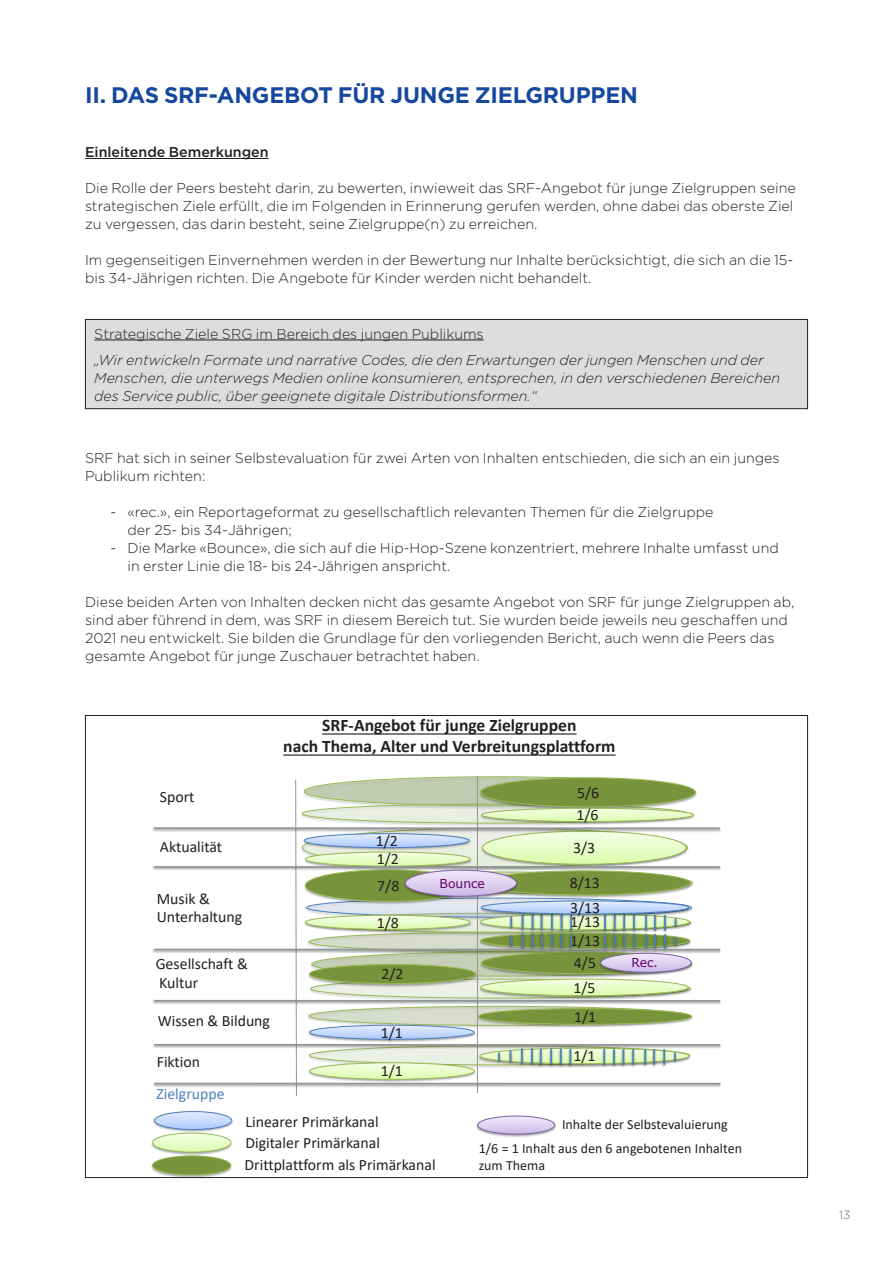
<style>
.page{position:relative;width:893px;height:1263px;background:#fff}
.page>*{position:absolute;margin:0;border:0;box-sizing:border-box;transform-origin:0 0}
._10__bodytext_9pt_11{font:700 22.5px "Gotham";letter-spacing:-.01em;color:#15489e}
.t1{font:700 17.55px/21px "Calibri";color:#231f20;text-align:center}
.t2{font:15.75px/18.9px "Calibri";color:#231f20}
.t3{font:15.75px "Calibri";color:#4f81bd}
._10__bodytext_9pt_11-2{font:300 14.25px/18px "Gotham";color:#231f20}
._10__bodytext_9pt_11-3{font:italic 300 14.25px/18px "Gotham";color:#231f20}
._10__bodytext_9pt_11-4{font:500 14.25px "Gotham";color:#231f20}
.t4{font:13.95px "Calibri";color:#231f20}
.t5{font:12.3px "Verdana";color:#606}
.t6{font:300 12px "Gotham";color:#6c6d70}
</style>
<div class="page">
<hr style="left:85px;top:158px;width:184px;height:1px;background:#231f20">
<div style="left:85px;top:319px;width:722px;height:90px;background:#dcdddf"></div>
<hr style="left:94px;top:340px;width:390px;height:1px;background:#231f20">
<div style="left:85px;top:319px;width:723px;height:90px;border:1px solid #231f20"></div>
<img style="left:477px;top:776px;width:220px;height:22px">
<img style="left:565px;top:776px;width:46px;height:1px">
<div style="left:480px;top:777px;width:216px;height:30px;border:1px solid #98b954;border-radius:50%"></div>
<svg style="left:322px;top:733px;width:255px;height:1px"></svg>
<svg style="left:283px;top:754px;width:333px;height:2px"></svg>
<img style="left:151px;top:1156px;width:81px;height:20px">
<div style="left:153px;top:1156px;width:78px;height:19px;background:#77933c;border-radius:50%"></div>
<div style="left:152px;top:1155px;width:79px;height:20px;border:1px solid #98b954;border-radius:50%"></div>
<img style="left:151px;top:1140px;width:68px;height:16px">
<svg style="left:153px;top:1111px;width:79px;height:41px"></svg>
<div style="left:152px;top:1133px;width:79px;height:19px;border:1px solid #98b954;border-radius:50%"></div>
<img style="left:152px;top:827px;width:569px;height:5px">
<hr style="left:154px;top:827px;width:566px;height:2px;background:#939598">
<img style="left:152px;top:866px;width:569px;height:4px">
<hr style="left:154px;top:866px;width:566px;height:2px;background:#939598">
<img style="left:152px;top:948px;width:569px;height:5px">
<hr style="left:154px;top:949px;width:566px;height:1px;background:#939598">
<img style="left:152px;top:999px;width:569px;height:5px">
<hr style="left:154px;top:1000px;width:566px;height:2px;background:#939598">
<img style="left:153px;top:1044px;width:568px;height:4px">
<hr style="left:154px;top:1044px;width:566px;height:2px;background:#939598">
<img style="left:153px;top:1082px;width:568px;height:5px">
<hr style="left:154px;top:1083px;width:566px;height:1px;background:#939598">
<svg style="left:295px;top:779px;width:398px;height:318px"></svg>
<div style="left:405px;top:870px;width:112px;height:27px;border:1px solid #7d60a0;border-radius:50%"></div>
<img style="left:476px;top:1115px;width:80px;height:22px">
<svg style="left:478px;top:1116px;width:77px;height:18px"></svg>
<div style="left:477px;top:1116px;width:78px;height:18px;border:1px solid #7d60a0;border-radius:50%"></div>
<p class="_10__bodytext_9pt_11" style="left:85px;top:80px;width:554px">II. DAS SRF-ANGEBOT FÜR JUNGE ZIELGRUPPEN</p>
<p class="_10__bodytext_9pt_11-4" style="left:85px;top:143px;width:185px">Einleitende Bemerkungen</p>
<p class="_10__bodytext_9pt_11-2" style="left:85px;top:179px;width:712px">Die Rolle der Peers besteht darin, zu bewerten, inwieweit das SRF-Angebot für junge Zielgruppen seine strategischen Ziele erfüllt, die im Folgenden in Erinnerung gerufen werden, ohne dabei das oberste Ziel zu vergessen, das darin besteht, seine Zielgruppe(n) zu erreichen.</p>
<p class="_10__bodytext_9pt_11-2" style="left:85px;top:251px;width:710px">Im gegenseitigen Einvernehmen werden in der Bewertung nur Inhalte berücksichtigt, die sich an die 15- bis 34-Jährigen richten. Die Angebote für Kinder werden nicht behandelt.</p>
<p class="_10__bodytext_9pt_11-2" style="left:94px;top:324px;width:391px">Strategische Ziele SRG im Bereich des jungen Publikums</p>
<p class="_10__bodytext_9pt_11-3" style="left:94px;top:351px;width:687px">„Wir entwickeln Formate und narrative Codes, die den Erwartungen der jungen Menschen und der<br>Menschen, die unterwegs Medien online konsumieren, entsprechen, in den verschiedenen Bereichen des Service public, über geeignete digitale Distributionsformen.“</p>
<p class="_10__bodytext_9pt_11-2" style="left:85px;top:449px;width:696px">SRF hat sich in seiner Selbstevaluation für zwei Arten von Inhalten entschieden, die sich an ein junges<br>Publikum richten:</p>
<p class="_10__bodytext_9pt_11-2" style="left:128px;top:503px;width:588px;text-indent:-17px">- «rec.», ein Reportageformat zu gesellschaftlich relevanten Themen für die Zielgruppe der 25- bis 34-Jährigen;</p>
<p class="_10__bodytext_9pt_11-2" style="left:128px;top:539px;width:653px;text-indent:-17px">- Die Marke «Bounce», die sich auf die Hip-Hop-Szene konzentriert, mehrere Inhalte umfasst und in erster Linie die 18- bis 24-Jährigen anspricht.</p>
<p class="_10__bodytext_9pt_11-2" style="left:85px;top:593px;width:711px">Diese beiden Arten von Inhalten decken nicht das gesamte Angebot von SRF für junge Zielgruppen ab, sind aber führend in dem, was SRF in diesem Bereich tut. Sie wurden beide jeweils neu geschaffen und 2021 neu entwickelt. Sie bilden die Grundlage für den vorliegenden Bericht, auch wenn die Peers das gesamte Angebot für junge Zuschauer betrachtet haben.</p>
<p class="t2" style="left:160px;top:787px;width:36px">Sport</p>
<p class="t2" style="left:160px;top:836px;width:64px">Aktualität</p>
<p class="t2" style="left:157px;top:888px;width:87px">Musik &amp;<br>Unterhaltung</p>
<p class="t2" style="left:156px;top:954px;width:94px">Gesellschaft &amp;<br>Kultur</p>
<p class="t2" style="left:158px;top:1011px;width:114px">Wissen &amp; Bildung</p>
<p class="t2" style="left:157px;top:1052px;width:45px">Fiktion</p>
<p class="t3" style="left:156px;top:1082px;width:70px">Zielgruppe</p>
<p class="t1" style="left:283px;top:715px;width:334px">SRF-Angebot für junge Zielgruppen<br>nach Thema, Alter und Verbreitungsplattform</p>
<p class="t2" style="left:577px;top:782px;width:24px">5/6</p>
<p class="t2" style="left:376px;top:831px;width:24px">1/2</p>
<p class="t2" style="left:377px;top:876px;width:24px">7/8</p>
<p class="t2" style="left:377px;top:849px;width:24px">1/2</p>
<p class="t2" style="left:377px;top:912px;width:24px">1/8</p>
<p class="t2" style="left:381px;top:964px;width:24px">2/2</p>
<p class="t2" style="left:381px;top:1022px;width:24px">1/1</p>
<p class="t2" style="left:381px;top:1061px;width:24px">1/1</p>
<p class="t5" style="left:440px;top:875px;width:47px">Bounce</p>
<p class="t2" style="left:576px;top:805px;width:24px">1/6</p>
<p class="t2" style="left:573px;top:838px;width:24px">3/3</p>
<p class="t2" style="left:570px;top:873px;width:32px">8/13</p>
<p class="t2" style="left:570px;top:898px;width:32px">3/13</p>
<p class="t2" style="left:570px;top:912px;width:32px">1/13</p>
<p class="t2" style="left:570px;top:931px;width:32px">1/13</p>
<p class="t2" style="left:574px;top:953px;width:24px">4/5</p>
<p class="t2" style="left:573px;top:972px;width:24px;line-height:29.1px">1/5<br>1/1</p>
<p class="t2" style="left:573px;top:1046px;width:24px">1/1</p>
<p class="t5" style="left:631px;top:954px;width:28px">Rec.</p>
<p class="t2" style="left:246px;top:1111px;width:135px">Linearer Primärkanal</p>
<p class="t2" style="left:246px;top:1133px;width:136px">Digitaler Primärkanal</p>
<p class="t4" style="left:562px;top:1114px;width:167px">Inhalte der Selbstevaluierung</p>
<p class="t4" style="left:479px;top:1139px;width:265px">1/6 = 1 Inhalt aus den 6 angebotenen Inhalten</p>
<p class="t2" style="left:245px;top:1155px;width:193px">Drittplattform als Primärkanal</p>
<p class="t4" style="left:479px;top:1156px;width:68px">zum Thema</p>
<p class="t6" style="left:839px;top:1207px;width:13px">13</p>
</div>
